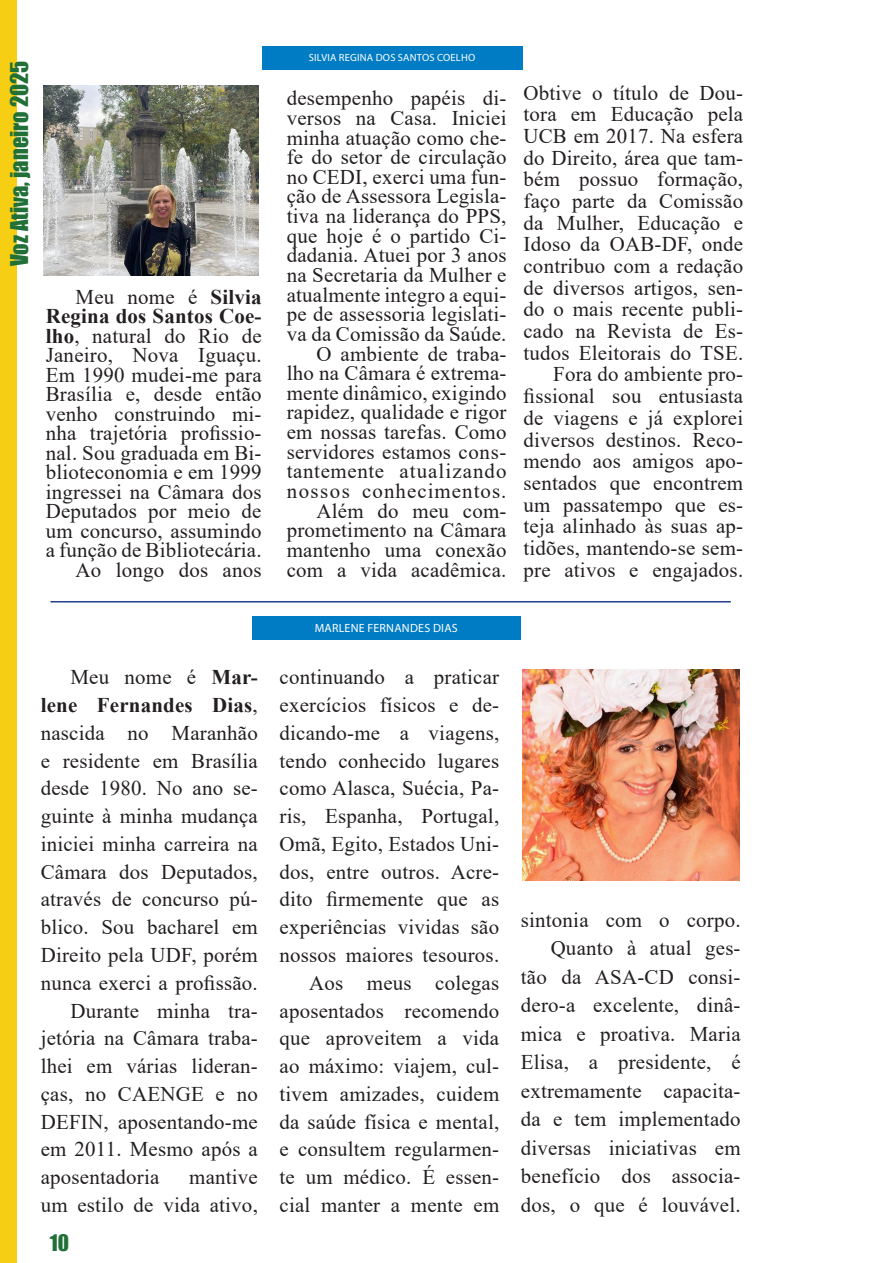
<style>
.page{position:relative;width:893px;height:1263px;background:#fff}
.page>*{position:absolute;margin:0;border:0;box-sizing:border-box;transform-origin:0 0}
.t1{font:22.5px "Impact";color:#207038}
.t2{font:21px "Impact";color:#217038}
.t3{font:20.85px/27.8px "Times New Roman";letter-spacing:.01em;color:#231f20;text-align:justify}
.t4{font:12px "Myriad Pro";letter-spacing:.02em;color:#fff}
.t5{font:10.5px "Myriad Pro";letter-spacing:.02em;color:#fff}
.s1{font-weight:700}
</style>
<div class="page">
<div style="left:0;top:0;width:17px;height:1263px;background:#f6cf15"></div>
<img style="left:522px;top:670px;width:217px;height:210px">
<div style="left:252px;top:616px;width:269px;height:24px;background:#007cc4"></div>
<img style="left:43px;top:85px;width:215px;height:191px">
<div style="left:262px;top:46px;width:260px;height:23px;background:#007cc4"></div>
<hr style="left:50px;top:601px;width:681px;height:1px;background:#253f8e">
<p class="t1" style="left:2px;top:266px;width:207px;rotate:-90deg">Voz Ativa, janeiro 2025</p>
<p class="t3" style="left:46px;top:286px;width:217px;line-height:19.5px;text-indent:30px">Meu nome é <span class="s1">Silvia Regina dos Santos Coe&shy;lho</span>, natural do Rio de Janeiro, Nova Iguaçu.<br>Em 1990 mudei-me para Brasília e, desde então venho construindo mi&shy;nha trajetória profissio&shy;nal. Sou graduada em Bi&shy;blioteconomia e em 1999 ingressei na Câmara dos Deputados por meio de um concurso, assumindo a função de Bibliotecária.</p>
<p class="t3" style="left:76px;top:555px;width:188px">Ao longo dos anos</p>
<p class="t3" style="left:41px;top:663px;width:219px;text-indent:30px">Meu nome é <span class="s1">Mar&shy;lene Fernandes Dias</span>, nascida no Maranhão e residente em Brasília desde 1980. No ano se&shy;guinte à minha mudança iniciei minha carreira na Câmara dos Deputados, através de concurso pú&shy;blico. Sou bacharel em Direito pela UDF, porém nunca exerci a profissão.</p>
<p class="t3" style="left:41px;top:996px;width:219px;text-indent:30px">Durante minha tra&shy;jetória na Câmara traba&shy;lhei em várias lideran&shy;ças, no CAENGE e no DEFIN, aposentando-me em 2011. Mesmo após a aposentadoria</p>
<p class="t3" style="left:41px;top:1163px;width:219px;text-align:right">mantive<br>um estilo de vida ativo,</p>
<p class="t2" style="left:50px;top:1226px;width:21px">10</p>
<p class="t5" style="left:309px;top:51px;width:168px">SILVIA REGINA DOS SANTOS COELHO</p>
<p class="t3" style="left:287px;top:88px;width:221px;line-height:19.6px">desempenho papéis di&shy;versos na Casa. Iniciei minha atuação como che&shy;fe do setor de circulação no CEDI, exerci uma fun&shy;ção de Assessora Legisla&shy;tiva na liderança do PPS, que hoje é o partido Ci&shy;dadania. Atuei por 3 anos na Secretaria da Mulher e atualmente integro a equi&shy;pe de assessoria legislati&shy;va da Comissão da Saúde.</p>
<p class="t3" style="left:287px;top:343px;width:221px;line-height:19.6px;text-indent:30px">O ambiente de traba&shy;lho na Câmara é extrema&shy;mente dinâmico, exigindo rapidez, qualidade e rigor em nossas tarefas. Como servidores estamos cons&shy;tantemente atualizando nossos conhecimentos.</p>
<p class="t3" style="left:287px;top:500px;width:221px;line-height:19.6px;text-indent:30px">Além do meu com&shy;prometimento na Câmara mantenho uma conexão com a vida acadêmica.</p>
<p class="t3" style="left:523px;top:81px;width:221px;line-height:21.8px">Obtive o título de Dou&shy;tora em Educação pela UCB em 2017. Na esfera do Direito, área que tam&shy;bém possuo formação, faço parte da Comissão da Mulher, Educação e Idoso da OAB-DF, onde contribuo com a redação de diversos artigos, sen&shy;do o mais recente publi&shy;cado na Revista de Es&shy;tudos Eleitorais do TSE.</p>
<p class="t3" style="left:523px;top:363px;width:221px;line-height:21.8px;text-indent:30px">Fora do ambiente pro&shy;fissional sou entusiasta de viagens e já explorei diversos destinos. Reco&shy;mendo aos amigos apo&shy;sentados que encontrem um passatempo que es&shy;teja alinhado às suas ap&shy;tidões, mantendo-se sem&shy;pre ativos e engajados.</p>
<p class="t4" style="left:315px;top:621px;width:145px">MARLENE FERNANDES DIAS</p>
<p class="t3" style="left:280px;top:663px;width:221px">continuando a praticar exercícios físicos e de&shy;dicando-me a viagens, tendo conhecido lugares como Alasca, Suécia, Pa&shy;ris, Espanha, Portugal, Omã, Egito, Estados Uni&shy;dos, entre outros. Acre&shy;dito firmemente que as experiências vividas são nossos maiores tesouros.</p>
<p class="t3" style="left:280px;top:968px;width:221px;text-indent:30px">Aos meus colegas aposentados recomendo que aproveitem a vida ao máximo: viajem, cul&shy;tivem amizades, cuidem da saúde física e mental, e consultem regularmen&shy;te um médico. É essen&shy;cial manter a mente em</p>
<p class="t3" style="left:521px;top:905px;width:221px">sintonia com o corpo.</p>
<p class="t3" style="left:521px;top:933px;width:221px;line-height:28.5px;text-indent:30px">Quanto à atual ges&shy;tão da ASA-CD consi&shy;dero-a excelente, dinâ&shy;mica e proativa. Maria Elisa, a presidente, é extremamente capacita&shy;da e tem implementado diversas iniciativas em benefício dos associa&shy;dos, o que é louvável.</p>
</div>
